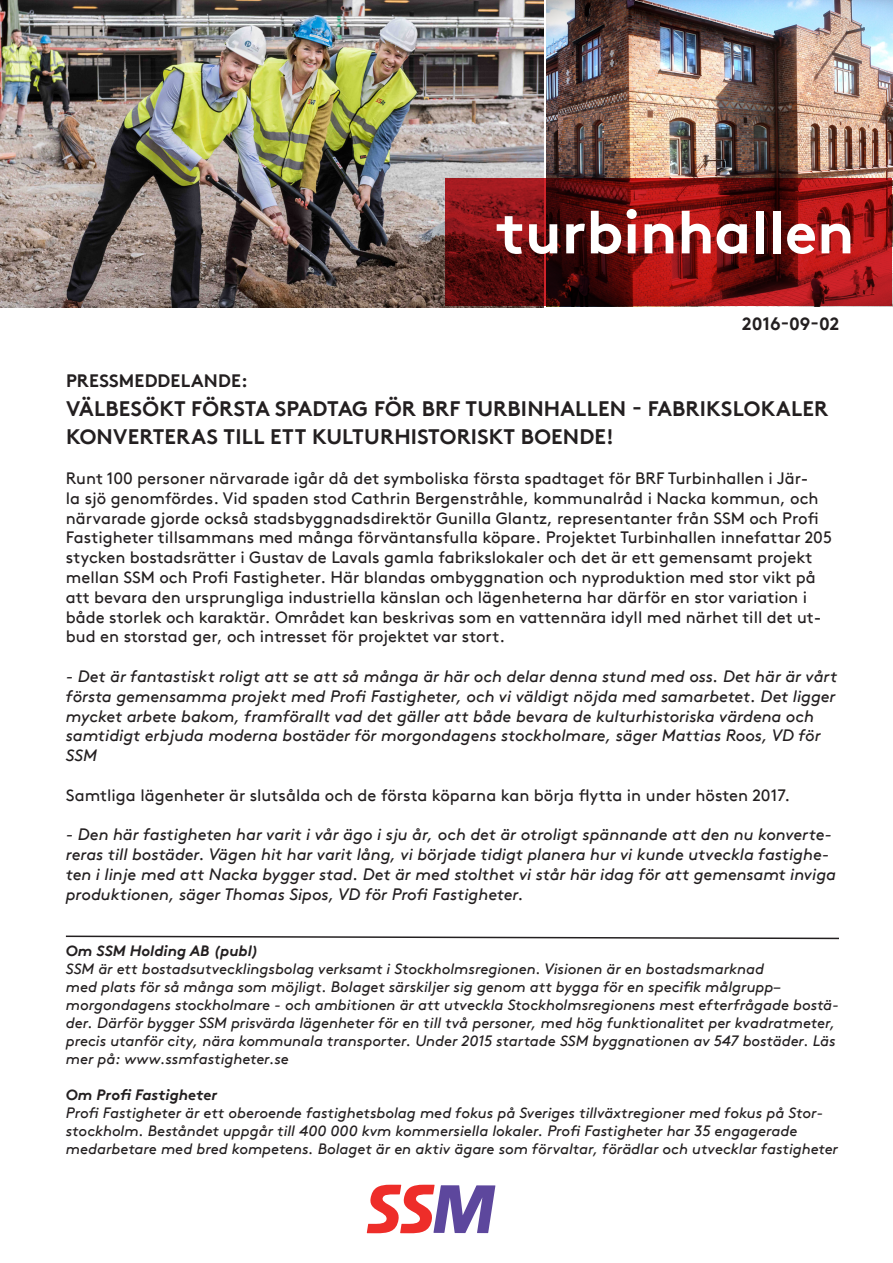
<style>
.page{position:relative;width:893px;height:1263px;background:#fff}
.page>*{position:absolute;margin:0;border:0;box-sizing:border-box;transform-origin:0 0}
.t1{font:700 60px "Brown TT";color:#fff}
.t2{font:700 21px/28.5px "Brown TT";letter-spacing:.01em;color:#231f20}
.t3{font:700 18px "Brown TT";letter-spacing:.01em;color:#231f20}
.t4{font:16.5px/19.8px "Brown TT";color:#231f20}
.t5{font:italic 16.5px/19.8px "Brown TT";color:#231f20}
.t6{font:italic 15px/18px "Brown TT";color:#231f20}
.t7{font:italic 700 15px "Brown TT";color:#231f20}
</style>
<div class="page">
<img style="left:546px;top:0;width:347px;height:306px">
<img style="left:0;top:0;width:543px;height:307px">
<svg style="left:445px;top:179px;width:447px;height:127px;background:#791011"></svg>
<svg style="left:367px;top:1185px;width:128px;height:48px"></svg>
<svg style="left:65px;top:935px;width:774px;height:5px"></svg>
<p class="t1" style="left:495px;top:196px;width:360px">turbinhallen</p>
<p class="t3" style="left:742px;top:313px;width:99px">2016-09-02</p>
<p class="t3" style="left:66px;top:370px;width:183px">PRESSMEDDELANDE:</p>
<p class="t2" style="left:66px;top:394px;width:764px">VÄLBESÖKT FÖRSTA SPADTAG FÖR BRF TURBINHALLEN - FABRIKSLOKALER<br>KONVERTERAS TILL ETT KULTURHISTORISKT BOENDE!</p>
<p class="t4" style="left:66px;top:468px;width:768px">Runt 100 personer närvarade igår då det symboliska första spadtaget för BRF Turbinhallen i Jär-<br>la sjö genomfördes. Vid spaden stod Cathrin Bergenstråhle, kommunalråd i Nacka kommun, och närvarade gjorde också stadsbyggnadsdirektör Gunilla Glantz, representanter från SSM och Profi Fastigheter tillsammans med många förväntansfulla köpare. Projektet Turbinhallen innefattar 205 stycken bostadsrätter i Gustav de Lavals gamla fabrikslokaler och det är ett gemensamt projekt mellan SSM och Profi Fastigheter. Här blandas ombyggnation och nyproduktion med stor vikt på att bevara den ursprungliga industriella känslan och lägenheterna har därför en stor variation i både storlek och karaktär. Området kan beskrivas som en vattennära idyll med närhet till det ut&shy;bud en storstad ger, och intresset för projektet var stort.</p>
<p class="t5" style="left:66px;top:666px;width:773px">- Det är fantastiskt roligt att se att så många är här och delar denna stund med oss. Det här är vårt första gemensamma projekt med Profi Fastigheter, och vi väldigt nöjda med samarbetet. Det ligger mycket arbete bakom, framförallt vad det gäller att både bevara de kulturhistoriska värdena och samtidigt erbjuda moderna bostäder för morgondagens stockholmare, säger Mattias Roos, VD för SSM</p>
<p class="t4" style="left:66px;top:785px;width:726px">Samtliga lägenheter är slutsålda och de första köparna kan börja flytta in under hösten 2017.</p>
<p class="t5" style="left:66px;top:825px;width:772px">- Den här fastigheten har varit i vår ägo i sju år, och det är otroligt spännande att den nu konverte&shy;reras till bostäder. Vägen hit har varit lång, vi började tidigt planera hur vi kunde utveckla fastighe&shy;ten i linje med att Nacka bygger stad. Det är med stolthet vi står här idag för att gemensamt inviga produktionen, säger Thomas Sipos, VD för Profi Fastigheter.</p>
<p class="t7" style="left:66px;top:941px;width:194px">Om SSM Holding AB (publ)</p>
<p class="t6" style="left:66px;top:959px;width:700px">SSM är ett bostadsutvecklingsbolag verksamt i Stockholmsregionen. Visionen är en bostadsmarknad</p>
<p class="t6" style="left:66px;top:977px;width:716px">med plats för så många som möjligt. Bolaget särskiljer sig genom att bygga för en specifik målgrupp–</p>
<p class="t6" style="left:66px;top:995px;width:775px">morgondagens stockholmare - och ambitionen är att utveckla Stockholmsregionens mest efterfrågade bostä&shy;der. Därför bygger SSM prisvärda lägenheter för en till två personer, med hög funktionalitet per kvadratmeter, precis utanför city, nära kommunala transporter. Under 2015 startade SSM byggnationen av 547 bostäder. Läs mer på: www.ssmfastigheter.se</p>
<p class="t7" style="left:66px;top:1085px;width:153px">Om Profi Fastigheter</p>
<p class="t6" style="left:66px;top:1103px;width:774px">Profi Fastigheter är ett oberoende fastighetsbolag med fokus på Sveriges tillväxtregioner med fokus på Stor&shy;stockholm. Beståndet uppgår till 400 000 kvm kommersiella lokaler. Profi Fastigheter har 35 engagerade medarbetare med bred kompetens. Bolaget är en aktiv ägare som förvaltar, förädlar och utvecklar fastigheter</p>
</div>
